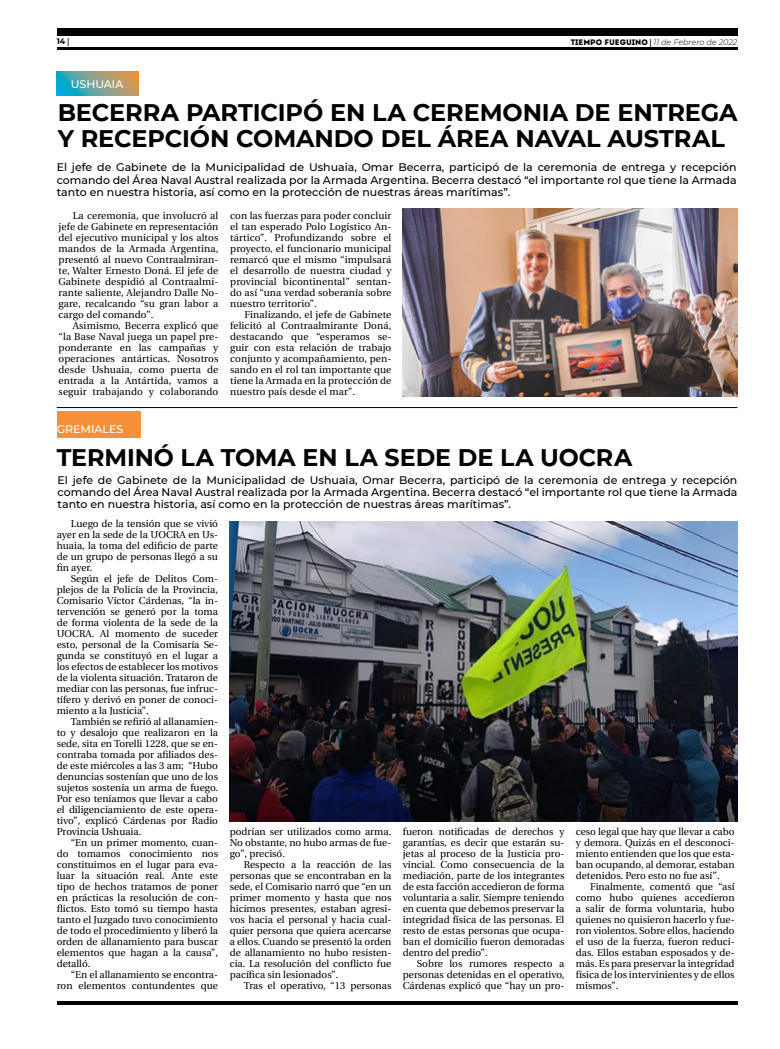
<style>
.page{position:relative;width:780px;height:1049px;background:#fff}
.page>*{position:absolute;margin:0;border:0;box-sizing:border-box;transform-origin:0 0}
.t1{font:700 24px/26px "Montserrat";letter-spacing:-.005em;color:#000}
.t2{font:500 11px/12px "Montserrat";color:#000;text-align:justify}
.t3{font:500 11px "Montserrat";color:#fff}
.t4{font:10px/11px "Utopia";color:#000;text-align:justify}
.t5{font:italic 300 8px "Montserrat";color:#000}
.t6{font:700 8px "Montserrat";color:#000}
.s1{font-family:"Utopia"}
.s2{font-family:"Intro";font-weight:400;font-style:normal}
.s3{font-family:"Utopia";font-weight:700;font-style:normal}
</style>
<div class="page">
<hr style="left:57px;top:48px;width:680px;height:2px;background:#000">
<div style="left:57px;top:28px;width:680px;height:7px;background:#000"></div>
<hr style="left:57px;top:1001px;width:680px;height:4px;background:#000">
<div style="left:57px;top:412px;width:83px;height:26px;background:#f79139"></div>
<svg style="left:57px;top:72px;width:82px;height:24px;background:#78a190"></svg>
<img style="left:403px;top:208px;width:334px;height:189px">
<hr style="left:57px;top:407px;width:680px;height:1px;background:#000">
<img style="left:230px;top:522px;width:507px;height:299px">
<p class="t6" style="left:57px;top:35px;width:14px">14 <span class="s1">|</span></p>
<p class="t5" style="left:570px;top:36px;width:168px"><span class="s2">TIEMPO FUEGUINO</span> <span class="s3">|</span> 11 de Febrero de 2022</p>
<p class="t3" style="left:71px;top:76px;width:54px">USHUAIA</p>
<h1 class="t1" style="left:58px;top:98px;width:681px">BECERRA PARTICIPÓ EN LA CEREMONIA DE ENTREGA<br>Y RECEPCIÓN COMANDO DEL ÁREA NAVAL AUSTRAL</h1>
<p class="t2" style="left:57px;top:161px;width:681px">El jefe de Gabinete de la Municipalidad de Ushuaia, Omar Becerra, participó de la ceremonia de entrega y recepción comando del Área Naval Austral realizada por la Armada Argentina. Becerra destacó “el importante rol que tiene la Armada tanto en nuestra historia, así como en la protección de nuestras áreas marítimas”.</p>
<p class="t4" style="left:59px;top:210px;width:161px;text-indent:14px">La ceremonia, que involucró al jefe de Gabinete en representación del ejecutivo municipal y los altos mandos de la Armada Argentina, presentó al nuevo Contraalmiran&shy;te, Walter Ernesto Doná. El jefe de Gabinete despidió al Contraalmi&shy;rante saliente, Alejandro Dalle No&shy;gare, recalcando “su gran labor a cargo del comando”.</p>
<p class="t4" style="left:59px;top:320px;width:161px;text-indent:14px">Asimismo, Becerra explicó que “la Base Naval juega un papel pre&shy;ponderante en las campañas y operaciones antárticas. Nosotros desde Ushuaia, como puerta de entrada a la Antártida, vamos a seguir trabajando y colaborando</p>
<p class="t4" style="left:230px;top:210px;width:163px">con las fuerzas para poder concluir el tan esperado Polo Logístico An&shy;tártico”. Profundizando sobre el proyecto, el funcionario municipal remarcó que el mismo “impulsará el desarrollo de nuestra ciudad y provincial bicontinental” sentan&shy;do así “una verdad soberanía sobre nuestro territorio”.</p>
<p class="t4" style="left:230px;top:309px;width:163px;text-indent:14px">Finalizando, el jefe de Gabinete felicitó al Contraalmirante Doná, destacando que “esperamos se&shy;guir con esta relación de trabajo conjunto y acompañamiento, pen&shy;sando en el rol tan importante que tiene la Armada en la protección de nuestro país desde el mar”.</p>
<p class="t3" style="left:57px;top:421px;width:68px">GREMIALES</p>
<h1 class="t1" style="left:57px;top:443px;width:577px">TERMINÓ LA TOMA EN LA SEDE DE LA UOCRA</h1>
<p class="t2" style="left:58px;top:474px;width:681px">El jefe de Gabinete de la Municipalidad de Ushuaia, Omar Becerra, participó de la ceremonia de entrega y recepción comando del Área Naval Austral realizada por la Armada Argentina. Becerra destacó “el importante rol que tiene la Armada tanto en nuestra historia, así como en la protección de nuestras áreas marítimas”.</p>
<p class="t4" style="left:57px;top:518px;width:163px;text-indent:14px">Luego de la tensión que se vivió ayer en la sede de la UOCRA en Us&shy;huaia, la toma del edificio de parte de un grupo de personas llegó a su fin ayer.</p>
<p class="t4" style="left:57px;top:573px;width:163px;text-indent:14px">Según el jefe de Delitos Com&shy;plejos de la Policía de la Provincia, Comisario Víctor Cárdenas, “la in&shy;tervención se generó por la toma de forma violenta de la sede de la UOCRA. Al momento de suceder esto, personal de la Comisaría Se&shy;gunda se constituyó en el lugar a los efectos de establecer los motivos de la violenta situación. Trataron de mediar con las personas, fue infruc&shy;tífero y derivó en poner de conoci&shy;miento a la Justicia”.</p>
<p class="t4" style="left:57px;top:716px;width:163px;text-indent:14px">También se refirió al allanamien&shy;to y desalojo que realizaron en la sede, sita en Torelli 1228, que se en&shy;contraba tomada por afiliados des&shy;de este miércoles a las 3 am; “Hubo denuncias sostenían que uno de los sujetos sostenía un arma de fuego.<br>Por eso teníamos que llevar a cabo el diligenciamiento de este opera&shy;tivo”, explicó Cárdenas por Radio Provincia Ushuaia.</p>
<p class="t4" style="left:57px;top:837px;width:163px;text-indent:14px">“En un primer momento, cuan&shy;do tomamos conocimiento nos constituimos en el lugar para eva&shy;luar la situación real. Ante este tipo de hechos tratamos de poner en prácticas la resolución de con&shy;flictos. Esto tomó su tiempo hasta tanto el Juzgado tuvo conocimiento de todo el procedimiento y liberó la orden de allanamiento para buscar elementos que hagan a la causa”, detalló.</p>
<p class="t4" style="left:57px;top:969px;width:163px;text-align:right">“En el allanamiento se encontra&shy;ron elementos contundentes que</p>
<p class="t4" style="left:230px;top:826px;width:163px">podrían ser utilizados como arma.<br>No obstante, no hubo armas de fue&shy;go”, precisó.</p>
<p class="t4" style="left:230px;top:859px;width:163px;text-indent:14px">Respecto a la reacción de las personas que se encontraban en la sede, el Comisario narró que “en un primer momento y hasta que nos hicimos presentes, estaban agresi&shy;vos hacia el personal y hacia cual&shy;quier persona que quiera acercarse a ellos. Cuando se presentó la orden de allanamiento no hubo resisten&shy;cia. La resolución del conflicto fue pacífica sin lesionados”.</p>
<p class="t4" style="left:244px;top:980px;width:149px">Tras el operativo, “13 personas</p>
<p class="t4" style="left:403px;top:826px;width:163px">fueron notificadas de derechos y garantías, es decir que estarán su&shy;jetas al proceso de la Justicia pro&shy;vincial. Como consecuencia de la mediación, parte de los integrantes de esta facción accedieron de forma voluntaria a salir. Siempre teniendo en cuenta que debemos preservar la integridad física de las personas. El resto de estas personas que ocupa&shy;ban el domicilio fueron demoradas dentro del predio”.</p>
<p class="t4" style="left:403px;top:958px;width:163px;text-indent:14px">Sobre los rumores respecto a personas detenidas en el operativo, Cárdenas explicó que “hay un pro-</p>
<p class="t4" style="left:576px;top:826px;width:160px">ceso legal que hay que llevar a cabo y demora. Quizás en el desconoci&shy;miento entienden que los que esta&shy;ban ocupando, al demorar, estaban detenidos. Pero esto no fue así”.</p>
<p class="t4" style="left:576px;top:881px;width:160px;text-indent:14px">Finalmente, comentó que “así como hubo quienes accedieron a salir de forma voluntaria, hubo quienes no quisieron hacerlo y fue&shy;ron violentos. Sobre ellos, haciendo el uso de la fuerza, fueron reduci&shy;das. Ellos estaban esposados y de&shy;más. Es para preservar la integridad física de los intervinientes y de ellos mismos”.</p>
</div>
